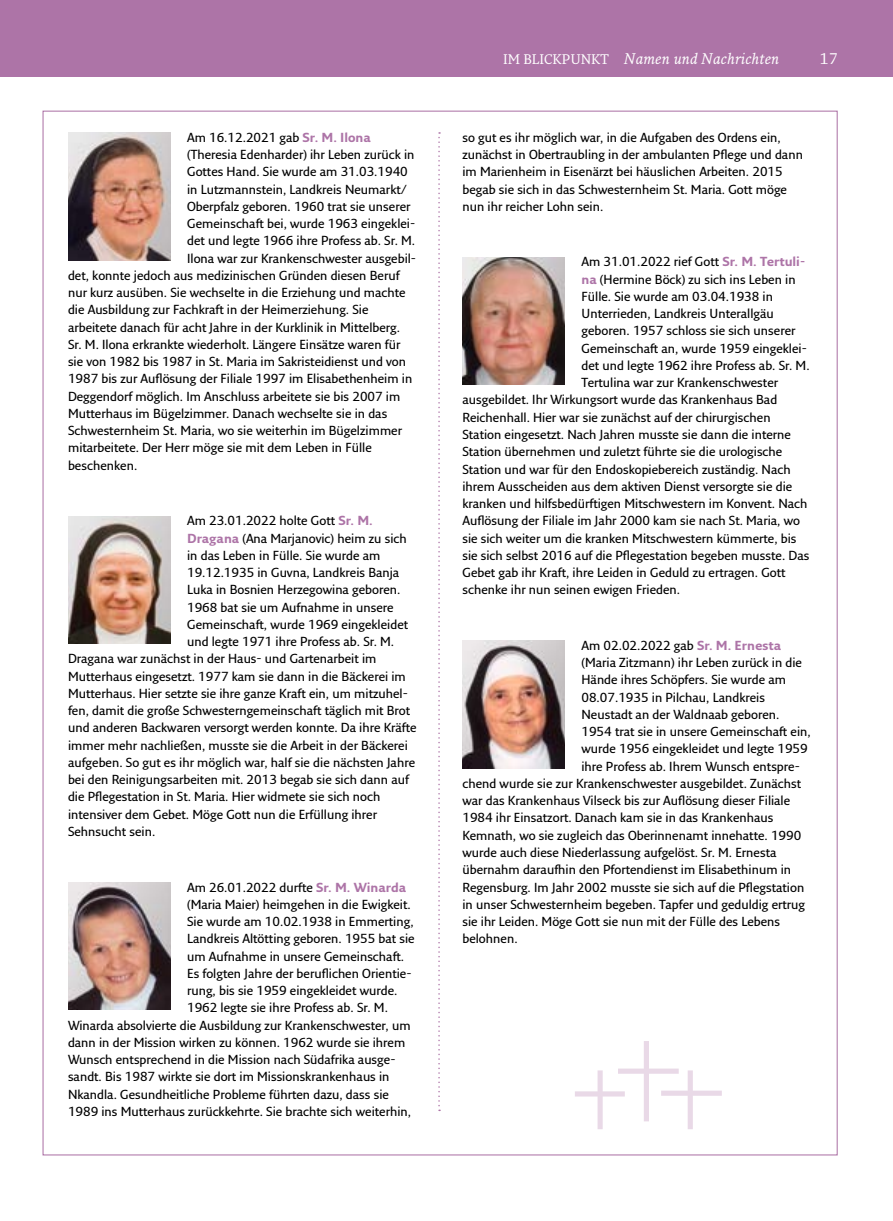
<style>
.page{position:relative;width:893px;height:1221px;background:#fff}
.page>*{position:absolute;margin:0;border:0;box-sizing:border-box;transform-origin:0 0}
.t1{font:italic 15px "Fresco Std";color:#fff}
.t2{font:15px "Fresco Std";color:#fff}
.t3{font:600 12.75px/17.2px "Fresco Sans Std";color:#000}
.s1{font-weight:700;color:#ad74a7}
.s2{font-style:normal;font-size:13.5px}
</style>
<div class="page">
<div style="left:0;top:0;width:893px;height:77px;background:#ad74a7"></div>
<img style="left:462px;top:257px;width:102px;height:128px">
<img style="left:462px;top:640px;width:102px;height:128px">
<svg style="left:438px;top:132px;width:2px;height:978px"></svg>
<img style="left:68px;top:133px;width:102px;height:127px">
<img style="left:68px;top:516px;width:102px;height:127px">
<img style="left:68px;top:882px;width:102px;height:127px">
<div style="left:644px;top:1040px;width:5px;height:81px;background:#e9d9e7"></div>
<div style="left:688px;top:1070px;width:5px;height:59px;background:#e9d9e7"></div>
<div style="left:597px;top:1070px;width:6px;height:59px;background:#e9d9e7"></div>
<div style="left:575px;top:1091px;width:50px;height:5px;background:#e9d9e7"></div>
<div style="left:618px;top:1068px;width:61px;height:5px;background:#e9d9e7"></div>
<div style="left:661px;top:1090px;width:61px;height:5px;background:#e9d9e7"></div>
<p class="t3" style="left:187px;top:128px;width:185px">Am 16.12.2021 gab <span class="s1">Sr. M. Ilona</span></p>
<p class="t3" style="left:187px;top:146px;width:229px">(Theresia Edenharder) ihr Leben zurück in</p>
<p class="t3" style="left:187px;top:163px;width:222px">Gottes Hand. Sie wurde am 31.03.1940</p>
<p class="t3" style="left:187px;top:180px;width:221px">in Lutzmannstein, Landkreis Neumarkt/</p>
<p class="t3" style="left:187px;top:197px;width:225px">Oberpfalz geboren. 1960 trat sie unserer</p>
<p class="t3" style="left:187px;top:215px;width:230px">Gemeinschaft bei, wurde 1963 eingeklei-</p>
<p class="t3" style="left:187px;top:232px;width:230px">det und legte 1966 ihre Profess ab. Sr. M.</p>
<p class="t3" style="left:187px;top:249px;width:231px">Ilona war zur Krankenschwester ausgebil-</p>
<p class="t3" style="left:68px;top:266px;width:333px">det, konnte jedoch aus medizinischen Gründen diesen Beruf</p>
<p class="t3" style="left:68px;top:284px;width:339px">nur kurz ausüben. Sie wechselte in die Erziehung und machte</p>
<p class="t3" style="left:68px;top:301px;width:302px">die Ausbildung zur Fachkraft in der Heimerziehung. Sie</p>
<p class="t3" style="left:68px;top:318px;width:334px">arbeitete danach für acht Jahre in der Kurklinik in Mittelberg.</p>
<p class="t3" style="left:68px;top:335px;width:334px">Sr. M. Ilona erkrankte wiederholt. Längere Einsätze waren für</p>
<p class="t3" style="left:68px;top:353px;width:340px">sie von 1982 bis 1987 in St. Maria im Sakristeidienst und von</p>
<p class="t3" style="left:68px;top:370px;width:346px">1987 bis zur Auflösung der Filiale 1997 im Elisabethenheim in</p>
<p class="t3" style="left:68px;top:387px;width:334px">Deggendorf möglich. Im Anschluss arbeitete sie bis 2007 im</p>
<p class="t3" style="left:68px;top:404px;width:321px">Mutterhaus im Bügelzimmer. Danach wechselte sie in das</p>
<p class="t3" style="left:68px;top:422px;width:336px">Schwesternheim St. Maria, wo sie weiterhin im Bügelzimmer</p>
<p class="t3" style="left:68px;top:439px;width:305px">mitarbeitete. Der Herr möge sie mit dem Leben in Fülle</p>
<p class="t3" style="left:68px;top:456px;width:71px">beschenken.</p>
<p class="t3" style="left:187px;top:512px;width:187px">Am 23.01.2022 holte Gott <span class="s1">Sr. M.</span></p>
<p class="t3" style="left:187px;top:529px;width:221px"><span class="s1">Dragana</span> (Ana Marjanovic) heim zu sich</p>
<p class="t3" style="left:187px;top:546px;width:195px">in das Leben in Fülle. Sie wurde am</p>
<p class="t3" style="left:187px;top:563px;width:214px">19.12.1935 in Guvna, Landkreis Banja</p>
<p class="t3" style="left:187px;top:581px;width:215px">Luka in Bosnien Herzegowina geboren.</p>
<p class="t3" style="left:187px;top:598px;width:208px">1968 bat sie um Aufnahme in unsere</p>
<p class="t3" style="left:187px;top:615px;width:223px">Gemeinschaft, wurde 1969 eingekleidet</p>
<p class="t3" style="left:187px;top:632px;width:209px">und legte 1971 ihre Profess ab. Sr. M.</p>
<p class="t3" style="left:68px;top:650px;width:310px">Dragana war zunächst in der Haus- und Gartenarbeit im</p>
<p class="t3" style="left:68px;top:667px;width:339px">Mutterhaus eingesetzt. 1977 kam sie dann in die Bäckerei im</p>
<p class="t3" style="left:68px;top:684px;width:341px">Mutterhaus. Hier setzte sie ihre ganze Kraft ein, um mitzuhel-</p>
<p class="t3" style="left:68px;top:701px;width:344px">fen, damit die große Schwesterngemeinschaft täglich mit Brot</p>
<p class="t3" style="left:68px;top:719px;width:350px">und anderen Backwaren versorgt werden konnte. Da ihre Kräfte</p>
<p class="t3" style="left:68px;top:736px;width:341px">immer mehr nachließen, musste sie die Arbeit in der Bäckerei</p>
<p class="t3" style="left:68px;top:753px;width:349px">aufgeben. So gut es ihr möglich war, half sie die nächsten Jahre</p>
<p class="t3" style="left:68px;top:770px;width:342px">bei den Reinigungsarbeiten mit. 2013 begab sie sich dann auf</p>
<p class="t3" style="left:68px;top:788px;width:314px">die Pflegestation in St. Maria. Hier widmete sie sich noch</p>
<p class="t3" style="left:68px;top:805px;width:311px">intensiver dem Gebet. Möge Gott nun die Erfüllung ihrer</p>
<p class="t3" style="left:68px;top:822px;width:89px">Sehnsucht sein.</p>
<p class="t3" style="left:187px;top:878px;width:221px">Am 26.01.2022 durfte <span class="s1">Sr. M. Winarda</span></p>
<p class="t3" style="left:187px;top:895px;width:225px">(Maria Maier) heimgehen in die Ewigkeit.</p>
<p class="t3" style="left:187px;top:912px;width:228px">Sie wurde am 10.02.1938 in Emmerting,</p>
<p class="t3" style="left:187px;top:929px;width:229px">Landkreis Altötting geboren. 1955 bat sie</p>
<p class="t3" style="left:187px;top:947px;width:219px">um Aufnahme in unsere Gemeinschaft.</p>
<p class="t3" style="left:187px;top:964px;width:226px">Es folgten Jahre der beruflichen Orientie-</p>
<p class="t3" style="left:187px;top:981px;width:212px">rung, bis sie 1959 eingekleidet wurde.</p>
<p class="t3" style="left:187px;top:998px;width:202px">1962 legte sie ihre Profess ab. Sr. M.</p>
<p class="t3" style="left:68px;top:1016px;width:344px">Winarda absolvierte die Ausbildung zur Krankenschwester, um</p>
<p class="t3" style="left:68px;top:1033px;width:339px">dann in der Mission wirken zu können. 1962 wurde sie ihrem</p>
<p class="t3" style="left:68px;top:1050px;width:329px">Wunsch entsprechend in die Mission nach Südafrika ausge-</p>
<p class="t3" style="left:68px;top:1067px;width:323px">sandt. Bis 1987 wirkte sie dort im Missionskrankenhaus in</p>
<p class="t3" style="left:68px;top:1085px;width:322px">Nkandla. Gesundheitliche Probleme führten dazu, dass sie</p>
<p class="t3" style="left:68px;top:1102px;width:345px">1989 ins Mutterhaus zurückkehrte. Sie brachte sich weiterhin,</p>
<p class="t1" style="left:503px;top:49px;width:278px"><span class="s2">IM BLICKPUNKT</span> Namen und Nachrichten</p>
<p class="t2" style="left:820px;top:49px;width:19px">17</p>
<p class="t3" style="left:462px;top:128px;width:342px">so gut es ihr möglich war, in die Aufgaben des Ordens ein, zunächst in Obertraubling in der ambulanten Pflege und dann im Marienheim in Eisenärzt bei häuslichen Arbeiten. 2015 begab sie sich in das Schwesternheim St. Maria. Gott möge nun ihr reicher Lohn sein.</p>
<p class="t3" style="left:581px;top:253px;width:225px">Am 31.01.2022 rief Gott <span class="s1">Sr. M. Tertuli-</span></p>
<p class="t3" style="left:581px;top:270px;width:216px"><span class="s1">na</span> (Hermine Böck) zu sich ins Leben in</p>
<p class="t3" style="left:581px;top:287px;width:193px">Fülle. Sie wurde am 03.04.1938 in</p>
<p class="t3" style="left:581px;top:305px;width:194px">Unterrieden, Landkreis Unterallgäu</p>
<p class="t3" style="left:581px;top:322px;width:215px">geboren. 1957 schloss sie sich unserer</p>
<p class="t3" style="left:581px;top:339px;width:227px">Gemeinschaft an, wurde 1959 eingeklei-</p>
<p class="t3" style="left:581px;top:356px;width:230px">det und legte 1962 ihre Profess ab. Sr. M.</p>
<p class="t3" style="left:581px;top:374px;width:198px">Tertulina war zur Krankenschwester</p>
<p class="t3" style="left:462px;top:391px;width:316px">ausgebildet. Ihr Wirkungsort wurde das Krankenhaus Bad</p>
<p class="t3" style="left:462px;top:408px;width:310px">Reichenhall. Hier war sie zunächst auf der chirurgischen</p>
<p class="t3" style="left:462px;top:425px;width:330px">Station eingesetzt. Nach Jahren musste sie dann die interne</p>
<p class="t3" style="left:462px;top:443px;width:321px">Station übernehmen und zuletzt führte sie die urologische</p>
<p class="t3" style="left:462px;top:460px;width:330px">Station und war für den Endoskopiebereich zuständig. Nach</p>
<p class="t3" style="left:462px;top:477px;width:331px">ihrem Ausscheiden aus dem aktiven Dienst versorgte sie die</p>
<p class="t3" style="left:462px;top:494px;width:347px">kranken und hilfsbedürftigen Mitschwestern im Konvent. Nach</p>
<p class="t3" style="left:462px;top:512px;width:339px">Auflösung der Filiale im Jahr 2000 kam sie nach St. Maria, wo</p>
<p class="t3" style="left:462px;top:529px;width:336px">sie sich weiter um die kranken Mitschwestern kümmerte, bis</p>
<p class="t3" style="left:462px;top:546px;width:348px">sie sich selbst 2016 auf die Pflegestation begeben musste. Das</p>
<p class="t3" style="left:462px;top:563px;width:325px">Gebet gab ihr Kraft, ihre Leiden in Geduld zu ertragen. Gott</p>
<p class="t3" style="left:462px;top:581px;width:219px">schenke ihr nun seinen ewigen Frieden.</p>
<p class="t3" style="left:581px;top:636px;width:201px">Am 02.02.2022 gab <span class="s1">Sr. M. Ernesta</span></p>
<p class="t3" style="left:581px;top:653px;width:222px">(Maria Zitzmann) ihr Leben zurück in die</p>
<p class="t3" style="left:581px;top:671px;width:206px">Hände ihres Schöpfers. Sie wurde am</p>
<p class="t3" style="left:581px;top:688px;width:185px">08.07.1935 in Pilchau, Landkreis</p>
<p class="t3" style="left:581px;top:705px;width:200px">Neustadt an der Waldnaab geboren.</p>
<p class="t3" style="left:581px;top:722px;width:231px">1954 trat sie in unsere Gemeinschaft ein,</p>
<p class="t3" style="left:581px;top:740px;width:228px">wurde 1956 eingekleidet und legte 1959</p>
<p class="t3" style="left:581px;top:757px;width:220px">ihre Profess ab. Ihrem Wunsch entspre-</p>
<p class="t3" style="left:462px;top:774px;width:340px">chend wurde sie zur Krankenschwester ausgebildet. Zunächst</p>
<p class="t3" style="left:462px;top:791px;width:329px">war das Krankenhaus Vilseck bis zur Auflösung dieser Filiale</p>
<p class="t3" style="left:462px;top:809px;width:312px">1984 ihr Einsatzort. Danach kam sie in das Krankenhaus</p>
<p class="t3" style="left:462px;top:826px;width:340px">Kemnath, wo sie zugleich das Oberinnenamt innehatte. 1990</p>
<p class="t3" style="left:462px;top:843px;width:316px">wurde auch diese Niederlassung aufgelöst. Sr. M. Ernesta</p>
<p class="t3" style="left:462px;top:860px;width:330px">übernahm daraufhin den Pfortendienst im Elisabethinum in</p>
<p class="t3" style="left:462px;top:878px;width:343px">Regensburg. Im Jahr 2002 musste sie sich auf die Pflegstation</p>
<p class="t3" style="left:462px;top:895px;width:344px">in unser Schwesternheim begeben. Tapfer und geduldig ertrug</p>
<p class="t3" style="left:462px;top:912px;width:319px">sie ihr Leiden. Möge Gott sie nun mit der Fülle des Lebens</p>
<p class="t3" style="left:462px;top:929px;width:57px">belohnen.</p>
</div>
